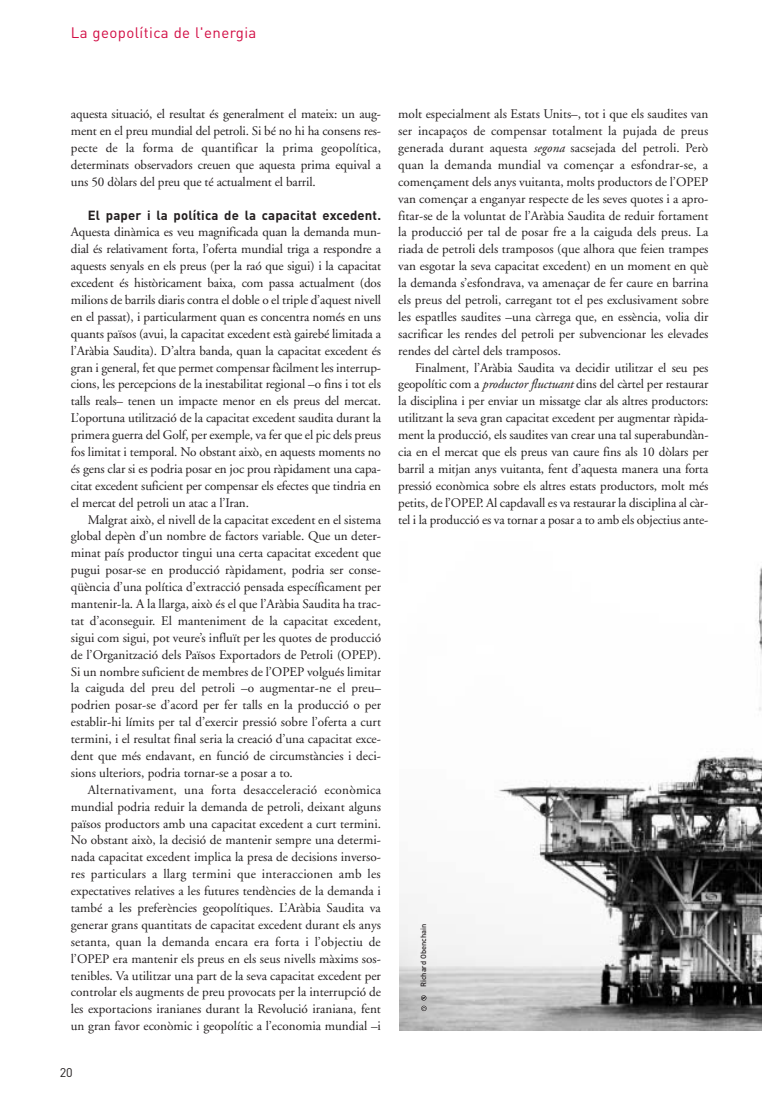
<style>
.page{position:relative;width:762px;height:1117px;background:#fff}
.page>*{position:absolute;margin:0;border:0;box-sizing:border-box;transform-origin:0 0}
.t1{font:15px "DIN";letter-spacing:.025em;color:#d20d44}
.t2{font:13.12px/16.9px "Adobe Garamond";letter-spacing:-.01em;color:#231f20;text-align:justify}
.t3{font:700 13.12px "DIN";letter-spacing:.01em;color:#231f20}
.t4{font:12.5px "DIN";color:#231f20}
.t5{font:500 7.5px "DIN";color:#231f20}
.s1{font-style:italic}
</style>
<div class="page">
<img style="left:399px;top:567px;width:363px;height:463px">
<svg style="left:421px;top:994px;width:6px;height:16px"></svg>
<p class="t1" style="left:71px;top:24px;width:187px">La geopolítica de l'energia</p>
<p class="t2" style="left:71px;top:107px;width:312px">aquesta situació, el resultat és generalment el mateix: un aug&shy;ment en el preu mundial del petroli. Si bé no hi ha consens res&shy;pecte de la forma de quantificar la prima geopolítica, determinats observadors creuen que aquesta prima equival a uns 50 dòlars del preu que té actualment el barril.</p>
<p class="t3" style="left:88px;top:207px;width:295px">El paper i la política de la capacitat excedent.</p>
<p class="t2" style="left:71px;top:225px;width:312px">Aquesta dinàmica es veu magnificada quan la demanda mun&shy;dial és relativament forta, l’oferta mundial triga a respondre a aquests senyals en els preus (per la raó que sigui) i la capacitat excedent és històricament baixa, com passa actualment (dos milions de barrils diaris contra el doble o el triple d’aquest nivell en el passat), i particularment quan es concentra només en uns quants països (avui, la capacitat excedent està gairebé limitada a l’Aràbia Saudita). D’altra banda, quan la capacitat excedent és gran i general, fet que permet compensar fàcilment les interrup&shy;cions, les percepcions de la inestabilitat regional –o fins i tot els talls reals– tenen un impacte menor en els preus del mercat.<br>L’oportuna utilització de la capacitat excedent saudita durant la primera guerra del Golf, per exemple, va fer que el pic dels preus fos limitat i temporal. No obstant això, en aquests moments no és gens clar si es podria posar en joc prou ràpidament una capa&shy;citat excedent suficient per compensar els efectes que tindria en el mercat del petroli un atac a l’Iran.</p>
<p class="t2" style="left:71px;top:512px;width:312px;text-indent:17px">Malgrat això, el nivell de la capacitat excedent en el sistema global depèn d’un nombre de factors variable. Que un deter&shy;minat país productor tingui una certa capacitat excedent que pugui posar-se en producció ràpidament, podria ser conse&shy;qüència d’una política d’extracció pensada específicament per mantenir-la. A la llarga, això és el que l’Aràbia Saudita ha trac&shy;tat d’aconseguir. El manteniment de la capacitat excedent, sigui com sigui, pot veure’s influït per les quotes de producció de l’Organització dels Països Exportadors de Petroli (OPEP).<br>Si un nombre suficient de membres de l’OPEP volgués limitar la caiguda del preu del petroli –o augmentar-ne el preu– podrien posar-se d’acord per fer talls en la producció o per establir-hi límits per tal d’exercir pressió sobre l’oferta a curt termini, i el resultat final seria la creació d’una capacitat exce&shy;dent que més endavant, en funció de circumstàncies i deci&shy;sions ulteriors, podria tornar-se a posar a to.</p>
<p class="t2" style="left:71px;top:782px;width:312px;text-indent:17px">Alternativament, una forta desacceleració econòmica mundial podria reduir la demanda de petroli, deixant alguns països productors amb una capacitat excedent a curt termini.<br>No obstant això, la decisió de mantenir sempre una determi&shy;nada capacitat excedent implica la presa de decisions inverso&shy;res particulars a llarg termini que interaccionen amb les expectatives relatives a les futures tendències de la demanda i també a les preferències geopolítiques. L’Aràbia Saudita va generar grans quantitats de capacitat excedent durant els anys setanta, quan la demanda encara era forta i l’objectiu de l’OPEP era mantenir els preus en els seus nivells màxims sos&shy;tenibles. Va utilitzar una part de la seva capacitat excedent per controlar els augments de preu provocats per la interrupció de les exportacions iranianes durant la Revolució iraniana, fent un gran favor econòmic i geopolític a l’economia mundial –i</p>
<p class="t4" style="left:60px;top:1064px;width:15px">20</p>
<p class="t2" style="left:398px;top:107px;width:312px">molt especialment als Estats Units–, tot i que els saudites van ser incapaços de compensar totalment la pujada de preus generada durant aquesta <span class="s1">segona</span> sacsejada del petroli. Però quan la demanda mundial va començar a esfondrar-se, a començament dels anys vuitanta, molts productors de l’OPEP van començar a enganyar respecte de les seves quotes i a apro&shy;fitar-se de la voluntat de l’Aràbia Saudita de reduir fortament la producció per tal de posar fre a la caiguda dels preus. La riada de petroli dels tramposos (que alhora que feien trampes van esgotar la seva capacitat excedent) en un moment en què la demanda s’esfondrava, va amenaçar de fer caure en barrina els preus del petroli, carregant tot el pes exclusivament sobre les espatlles saudites –una càrrega que, en essència, volia dir sacrificar les rendes del petroli per subvencionar les elevades rendes del càrtel dels tramposos.</p>
<p class="t2" style="left:398px;top:360px;width:312px;text-indent:17px">Finalment, l’Aràbia Saudita va decidir utilitzar el seu pes geopolític com a <span class="s1">productor fluctuant</span> dins del càrtel per restaurar la disciplina i per enviar un missatge clar als altres productors: utilitzant la seva gran capacitat excedent per augmentar ràpida&shy;ment la producció, els saudites van crear una tal superabundàn&shy;cia en el mercat que els preus van caure fins als 10 dòlars per barril a mitjan anys vuitanta, fent d’aquesta manera una forta pressió econòmica sobre els altres estats productors, molt més petits, de l’OPEP. Al capdavall es va restaurar la disciplina al càr&shy;tel i la producció es va tornar a posar a to amb els objectius ante-</p>
<p class="t5" style="left:419px;top:987px;width:65px;rotate:-90deg">Richard Obenchain</p>
</div>
